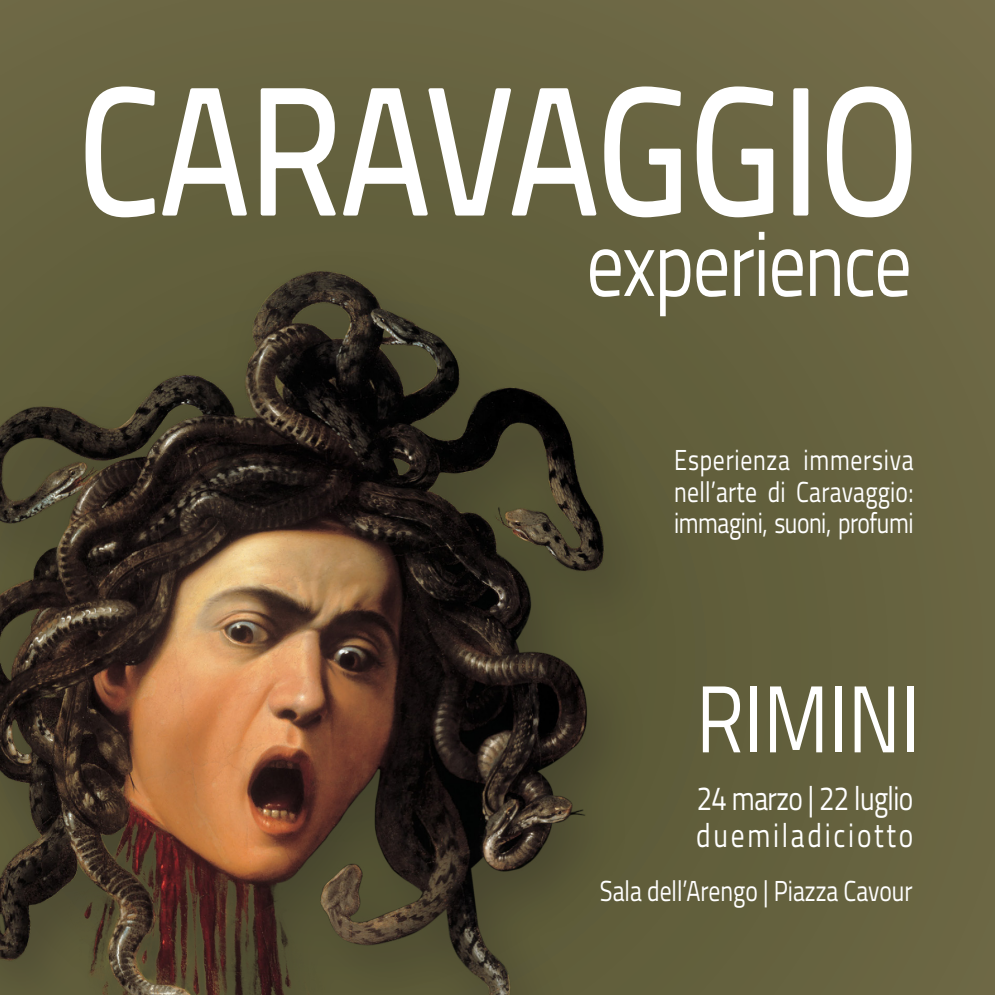
<style>
.page{position:relative;width:995px;height:995px;background:#696541}
.page>*{position:absolute;margin:0;border:0;box-sizing:border-box;transform-origin:0 0}
.t1{font:178.65px "Titillium";letter-spacing:.01em;color:#fff;scale:.83 1}
.t2{font:95.17px "Titillium";color:#fff;scale:.82 1}
.t3{font:91.58px "Titillium";letter-spacing:-.02em;color:#fff;scale:.82 1}
.t4{font:33.52px "Titillium";letter-spacing:-.02em;color:#fff;scale:.82 1}
.t5{font:33.52px "Titillium";letter-spacing:.1em;color:#fff;scale:.82 1}
.t6{font:29.03px "Titillium";color:#fff;scale:.82 1}
.t7{font:29.03px "Titillium";letter-spacing:-.02em;color:#fff;scale:.82 1}
.t8{font:29.03px "Titillium";letter-spacing:.03em;color:#fff;scale:.82 1}
</style>
<div class="page">
<svg style="left:85px;top:86px;width:153px;height:87px"></svg>
<svg style="left:260px;top:86px;width:421px;height:87px"></svg>
<svg style="left:696px;top:86px;width:78px;height:131px"></svg>
<div style="left:793px;top:88px;width:15px;height:128px;border:4px solid #fff"></div>
<svg style="left:826px;top:86px;width:86px;height:132px"></svg>
<img style="left:0;top:173px;width:752px;height:822px">
<p class="t1" style="left:79px;top:20px;width:1012px">CARAVAGGIO</p>
<p class="t3" style="left:586px;top:197px;width:399px">experience</p>
<p class="t8" style="left:674px;top:439px;width:293px">Esperienza immersiva</p>
<p class="t6" style="left:674px;top:470px;width:293px">nell’arte di Caravaggio:</p>
<p class="t7" style="left:674px;top:502px;width:293px">immagini, suoni, profumi</p>
<p class="t2" style="left:696px;top:649px;width:274px">RIMINI</p>
<p class="t4" style="left:697px;top:774px;width:266px">24 marzo | 22 luglio</p>
<p class="t5" style="left:696px;top:811px;width:266px">duemiladiciotto</p>
<p class="t6" style="left:600px;top:870px;width:383px">Sala dell’Arengo | Piazza Cavour</p>
</div>
